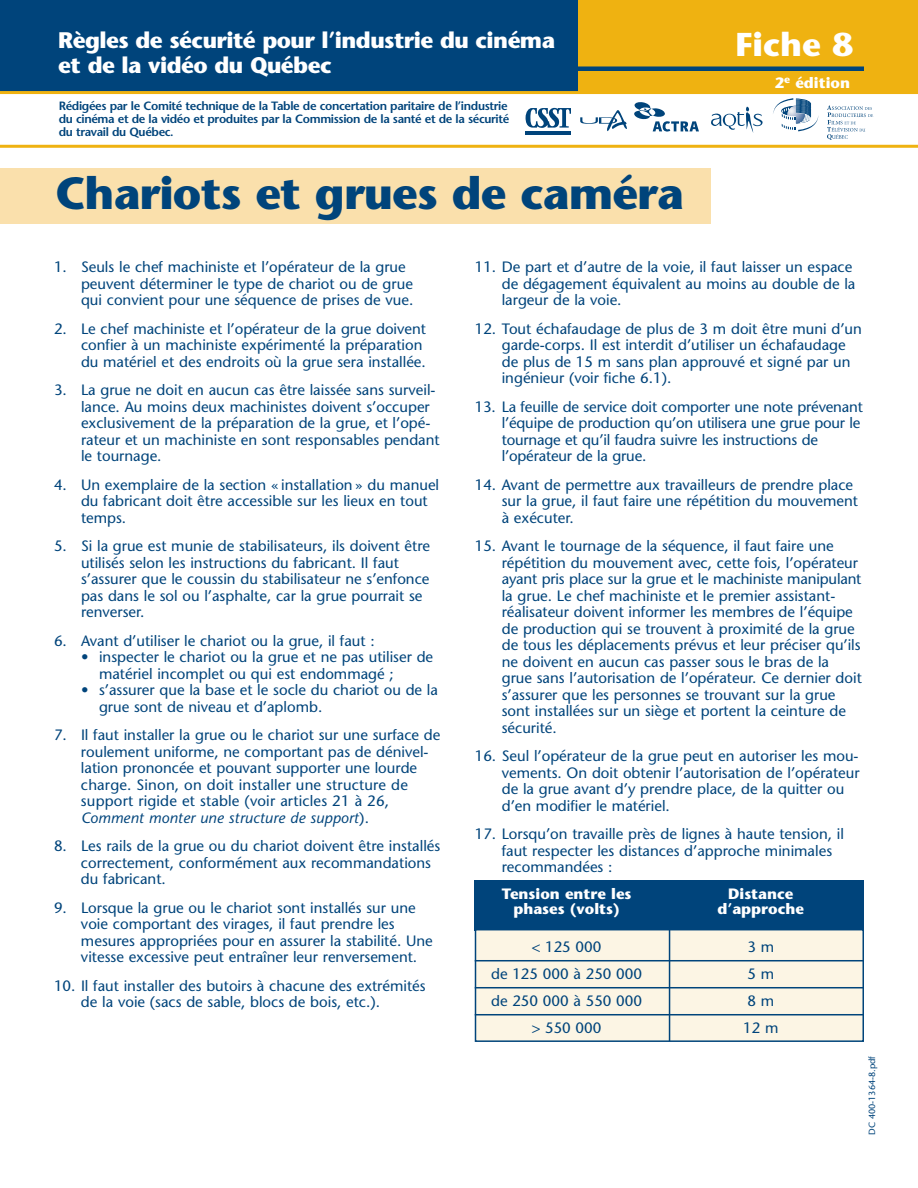
<style>
.page{position:relative;width:918px;height:1188px;background:#fff}
.page>*{position:absolute;margin:0;border:0;box-sizing:border-box;transform-origin:0 0}
.t1{font:700 45px "Stone Sans";letter-spacing:-.02em;color:#00447b}
.t2{font:700 33px "Stone Sans";color:#fff}
.t3{font:700 22.5px/25.5px "Stone Sans";letter-spacing:-.025em;color:#fff}
.t4{font:15px/16.5px "Stone Sans";color:#00447b}
.t5{font:700 15px "Stone Sans";color:#fff}
.t6{font:600 12px/12.8px "Stone Sans";letter-spacing:-.03em;color:#00447b}
.t7{font:9px "Stone Sans";color:#00447b}
.s1{font-style:italic}
</style>
<div class="page">
<div style="left:0;top:169px;width:711px;height:55px;background:#fae0ac"></div>
<div style="left:577px;top:1px;width:341px;height:92px;background:#efb211"></div>
<hr style="left:0;top:145px;width:918px;height:3px;background:#efb211">
<div style="left:566px;top:66px;width:298px;height:5px;background:#00447b"></div>
<div style="left:0;top:0;width:578px;height:91px;background:#00447b"></div>
<hr style="left:0;top:91px;width:918px;height:3px;background:#efb211">
<div style="left:475px;top:881px;width:389px;height:50px;background:#00447b"></div>
<div style="left:476px;top:930px;width:387px;height:111px;background:#fcf5e4"></div>
<div style="left:475px;top:929px;width:389px;height:113px;border:2px solid #00447b"></div>
<hr style="left:475px;top:960px;width:389px;height:1px;background:#00447b">
<hr style="left:475px;top:987px;width:389px;height:1px;background:#00447b">
<hr style="left:475px;top:1014px;width:389px;height:1px;background:#00447b">
<hr style="left:669px;top:929px;width:1px;height:112px;background:#00447b">
<hr style="left:526px;top:133px;width:45px;height:2px;background:#00447b">
<svg style="left:526px;top:108px;width:45px;height:20px"></svg>
<hr style="left:526px;top:131px;width:45px;height:1px;background:#00447b">
<svg style="left:580px;top:110px;width:47px;height:21px"></svg>
<svg style="left:634px;top:102px;width:65px;height:30px"></svg>
<svg style="left:711px;top:107px;width:52px;height:26px"></svg>
<svg style="left:827px;top:105px;width:46px;height:35px"></svg>
<svg style="left:773px;top:98px;width:46px;height:33px"></svg>
<h3 class="t3" style="left:58px;top:29px;width:498px">Règles de sécurité pour l’industrie du cinéma et de la vidéo du Québec</h3>
<p class="t6" style="left:59px;top:101px;width:452px">Rédigées par le Comité technique de la Table de concertation paritaire de l’industrie du cinéma et de la vidéo et produites par la Commission de la santé et de la sécurité du travail du Québec.</p>
<h1 class="t1" style="left:56px;top:176px;width:630px">Chariots et grues de caméra</h1>
<h2 class="t2" style="left:735px;top:32px;width:119px">Fiche 8</h2>
<p class="t5" style="left:775px;top:77px;width:77px">2<sup>e</sup> édition</p>
<p class="t4" style="left:81px;top:260px;width:334px;text-indent:-27px">1. Seuls le chef machiniste et l’opérateur de la grue peuvent déterminer le type de chariot ou de grue qui convient pour une séquence de prises de vue.</p>
<p class="t4" style="left:81px;top:322px;width:347px;text-indent:-27px">2. Le chef machiniste et l’opérateur de la grue doivent confier à un machiniste expérimenté la préparation du matériel et des endroits où la grue sera installée.</p>
<p class="t4" style="left:81px;top:383px;width:360px;text-indent:-27px">3. La grue ne doit en aucun cas être laissée sans surveil&shy;lance. Au moins deux machinistes doivent s’occuper exclusivement de la préparation de la grue, et l’opé&shy;rateur et un machiniste en sont responsables pendant le tournage.</p>
<p class="t4" style="left:81px;top:478px;width:360px;text-indent:-27px">4. Un exemplaire de la section « installation » du manuel du fabricant doit être accessible sur les lieux en tout temps.</p>
<p class="t4" style="left:81px;top:539px;width:351px;text-indent:-27px">5. Si la grue est munie de stabilisateurs, ils doivent être utilisés selon les instructions du fabricant. Il faut s’assurer que le coussin du stabilisateur ne s’enfonce pas dans le sol ou l’asphalte, car la grue pourrait se renverser.</p>
<p class="t4" style="left:54px;top:634px;width:322px">6. Avant d’utiliser le chariot ou la grue, il faut :</p>
<p class="t4" style="left:99px;top:650px;width:336px;text-indent:-18px">• inspecter le chariot ou la grue et ne pas utiliser de matériel incomplet ou qui est endommagé ;</p>
<p class="t4" style="left:99px;top:683px;width:341px;text-indent:-18px">• s’assurer que la base et le socle du chariot ou de la grue sont de niveau et d’aplomb.</p>
<p class="t4" style="left:81px;top:728px;width:361px;text-indent:-27px">7. Il faut installer la grue ou le chariot sur une surface de roulement uniforme, ne comportant pas de dénivel&shy;lation prononcée et pouvant supporter une lourde charge. Sinon, on doit installer une structure de support rigide et stable (voir articles 21 à 26, <span class="s1">Comment monter une structure de support</span>).</p>
<p class="t4" style="left:81px;top:839px;width:361px;text-indent:-27px">8. Les rails de la grue ou du chariot doivent être installés correctement, conformément aux recommandations du fabricant.</p>
<p class="t4" style="left:81px;top:901px;width:353px;text-indent:-27px">9. Lorsque la grue ou le chariot sont installés sur une voie comportant des virages, il faut prendre les mesures appropriées pour en assurer la stabilité. Une vitesse excessive peut entraîner leur renversement.</p>
<p class="t4" style="left:81px;top:979px;width:346px;text-indent:-27px">10. Il faut installer des butoirs à chacune des extrémités de la voie (sacs de sable, blocs de bois, etc.).</p>
<p class="t4" style="left:502px;top:260px;width:355px;text-indent:-27px">11. De part et d’autre de la voie, il faut laisser un espace de dégagement équivalent au moins au double de la largeur de la voie.</p>
<p class="t4" style="left:502px;top:322px;width:362px;text-indent:-27px">12. Tout échafaudage de plus de 3 m doit être muni d’un garde-corps. Il est interdit d’utiliser un échafaudage de plus de 15 m sans plan approuvé et signé par un ingénieur (voir fiche 6.1).</p>
<p class="t4" style="left:502px;top:400px;width:363px;text-indent:-27px">13. La feuille de service doit comporter une note prévenant l’équipe de production qu’on utilisera une grue pour le tournage et qu’il faudra suivre les instructions de l’opérateur de la grue.</p>
<p class="t4" style="left:502px;top:478px;width:358px;text-indent:-27px">14. Avant de permettre aux travailleurs de prendre place sur la grue, il faut faire une répétition du mouvement à exécuter.</p>
<p class="t4" style="left:502px;top:539px;width:362px;text-indent:-27px">15. Avant le tournage de la séquence, il faut faire une répétition du mouvement avec, cette fois, l’opérateur ayant pris place sur la grue et le machiniste manipulant la grue. Le chef machiniste et le premier assistant&shy;réalisateur doivent informer les membres de l’équipe de production qui se trouvent à proximité de la grue de tous les déplacements prévus et leur préciser qu’ils ne doivent en aucun cas passer sous le bras de la grue sans l’autorisation de l’opérateur. Ce dernier doit s’assurer que les personnes se trouvant sur la grue sont installées sur un siège et portent la ceinture de sécurité.</p>
<p class="t4" style="left:502px;top:749px;width:359px;text-indent:-27px">16. Seul l’opérateur de la grue peut en autoriser les mou&shy;vements. On doit obtenir l’autorisation de l’opérateur de la grue avant d’y prendre place, de la quitter ou d’en modifier le matériel.</p>
<p class="t4" style="left:502px;top:827px;width:344px;text-indent:-27px">17. Lorsqu’on travaille près de lignes à haute tension, il faut respecter les distances d’approche minimales recommandées :</p>
<p class="t5" style="left:502px;top:888px;width:131px">Tension entre les</p>
<p class="t5" style="left:728px;top:888px;width:67px">Distance</p>
<p class="t5" style="left:513px;top:903px;width:108px">phases (volts)</p>
<p class="t5" style="left:718px;top:903px;width:88px">d’approche</p>
<p class="t4" style="left:532px;top:941px;width:71px">&lt; 125 000</p>
<p class="t4" style="left:747px;top:941px;width:28px">3 m</p>
<p class="t4" style="left:491px;top:968px;width:153px">de 125 000 à 250 000</p>
<p class="t4" style="left:747px;top:968px;width:28px">5 m</p>
<p class="t4" style="left:491px;top:995px;width:153px">de 250 000 à 550 000</p>
<p class="t4" style="left:747px;top:995px;width:28px">8 m</p>
<p class="t4" style="left:532px;top:1022px;width:71px">&gt; 550 000</p>
<p class="t4" style="left:743px;top:1022px;width:37px">12 m</p>
<p class="t7" style="left:869px;top:1135px;width:80px;rotate:-90deg">DC 400-1364-8.pdf</p>
</div>
